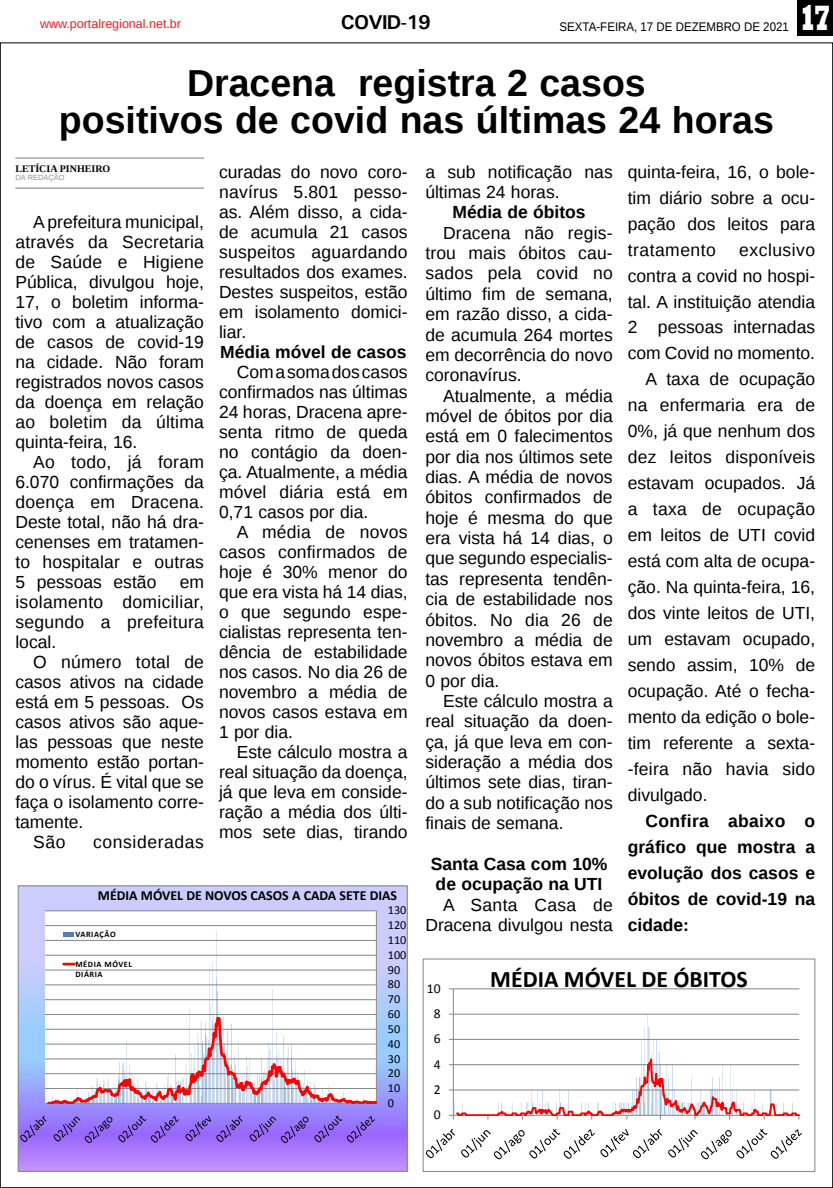
<style>
.page{position:relative;width:833px;height:1188px;background:#fff}
.page>*{position:absolute;margin:0;border:0;box-sizing:border-box;transform-origin:0 0}
.TÍTULO{font:700 37.5px "Liberation Sans";color:#000}
.t1{font:800 36.12px "Rockwell";color:#fff;scale:.7 1}
.t2{font:700 23.75px "Calibri";color:#000}
.TITULO_PG{font:700 20px "Univers";letter-spacing:-.04em;color:#000}
.MATÉRIA{font:17.5px/20px "Liberation Sans";color:#000;text-align:justify}
.MATÉRIA-2{font:700 17.5px/26px "Liberation Sans";color:#000}
.MATÉRIA-3{font:17.5px "Liberation Sans";letter-spacing:.035em;color:#000}
.t3{font:700 13.88px "Calibri";color:#000}
.t4{font:13.62px "Calibri";color:#000}
.DATA_PG{font:12.5px "Liberation Sans";color:#000;scale:.92 1}
.DATA_PG-2{font:12.5px "Liberation Sans";color:#ed1d24}
.t5{font:12.25px "Calibri";color:#000}
.CRÉDITO_NOME{font:700 10px "Liberation Serif";color:#000}
.t6{font:700 8.38px/10.2px "Calibri";letter-spacing:.06em;color:#000}
.CRÉDITO_MATÉRIA{font:7.5px "Liberation Sans";color:#939598}
</style>
<div class="page">
<div style="left:797px;top:0;width:36px;height:35px;background:#000"></div>
<hr style="left:15px;top:157px;width:189px;height:2px;background:#939598">
<hr style="left:15px;top:187px;width:189px;height:2px;background:#939598">
<svg style="left:20px;top:887px;width:385px;height:282px;background:#baabfe"></svg>
<div style="left:45px;top:910px;width:331px;height:192px;background:#fff"></div>
<hr style="left:45px;top:999px;width:331px;height:1px;background:#868686">
<hr style="left:45px;top:984px;width:331px;height:1px;background:#868686">
<hr style="left:45px;top:969px;width:331px;height:1px;background:#868686">
<hr style="left:45px;top:954px;width:331px;height:1px;background:#868686">
<hr style="left:45px;top:939px;width:331px;height:1px;background:#868686">
<hr style="left:45px;top:925px;width:331px;height:1px;background:#868686">
<hr style="left:45px;top:910px;width:331px;height:1px;background:#868686">
<svg style="left:48px;top:931px;width:328px;height:74px"></svg>
<hr style="left:376px;top:910px;width:1px;height:192px;background:#868686">
<svg style="left:20px;top:1005px;width:356px;height:137px"></svg>
<hr style="left:64px;top:932px;width:10px;height:4px;background:#4f81bd">
<svg style="left:64px;top:962px;width:10px;height:3px"></svg>
<div style="left:18px;top:885px;width:389px;height:286px;border:1px solid #868686"></div>
<hr style="left:453px;top:988px;width:346px;height:1px;background:#868686">
<hr style="left:453px;top:988px;width:1px;height:126px;background:#868686">
<svg style="left:449px;top:1013px;width:350px;height:106px"></svg>
<svg style="left:426px;top:1128px;width:29px;height:29px"></svg>
<svg style="left:461px;top:1128px;width:201px;height:30px"></svg>
<svg style="left:668px;top:1129px;width:134px;height:29px"></svg>
<div style="left:423px;top:958px;width:392px;height:213px;border:1px solid #868686"></div>
<p class="DATA_PG-2" style="left:40px;top:17px;width:143px">www.portalregional.net.br</p>
<p class="TITULO_PG" style="left:341px;top:10px;width:91px">COVID-19</p>
<p class="DATA_PG" style="left:559px;top:19px;width:251px">SEXTA-FEIRA, 17 DE DEZEMBRO DE 2021</p>
<p class="t1" style="left:799px;top:-3px;width:48px">17</p>
<p class="TÍTULO" style="left:187px;top:57px;width:460px">Dracena registra 2 casos</p>
<p class="TÍTULO" style="left:59px;top:94px;width:716px">positivos de covid nas últimas 24 horas</p>
<p class="CRÉDITO_NOME" style="left:15px;top:161px;width:96px">LETÍCIA PINHEIRO</p>
<p class="CRÉDITO_MATÉRIA" style="left:15px;top:173px;width:51px">DA REDAÇÃO</p>
<p class="MATÉRIA" style="left:15px;top:212px;width:190px;text-indent:18px">A prefeitura municipal, através da Secretaria de Saúde e Higiene Pública, divulgou hoje, 17, o boletim informa&shy;tivo com a atualização de casos de covid-19 na cidade. Não foram registrados novos casos da doença em relação ao boletim da última quinta-feira, 16.</p>
<p class="MATÉRIA" style="left:15px;top:452px;width:190px;text-indent:18px">Ao todo, já foram 6.070 confirmações da doença em Dracena.<br>Deste total, não há dra&shy;cenenses em tratamen&shy;to hospitalar e outras 5 pessoas estão</p>
<p class="MATÉRIA" style="left:219px;top:162px;width:190px">curadas do novo coro&shy;navírus 5.801 pesso&shy;as. Além disso, a cida&shy;de acumula 21 casos suspeitos aguardando resultados dos exames.<br>Destes suspeitos, estão em isolamento domici&shy;liar.</p>
<p class="MATÉRIA-2" style="left:220px;top:338px;width:188px">Média móvel de casos</p>
<p class="MATÉRIA" style="left:219px;top:362px;width:190px;text-indent:18px">Com a soma dos casos confirmados nas últimas 24 horas, Dracena apre&shy;senta ritmo de queda no contágio da doen&shy;ça. Atualmente, a média móvel diária está em 0,71 casos por dia.</p>
<p class="MATÉRIA" style="left:219px;top:522px;width:190px;text-indent:18px">A média de novos casos confirmados de hoje é 30% menor do que era vista há 14 dias, o que segundo espe&shy;cialistas representa ten&shy;dência de estabilidade nos casos. No dia 26 de novembro a média de novos casos estava em 1 por dia.</p>
<p class="MATÉRIA" style="left:219px;top:742px;width:190px;text-indent:18px">Este cálculo mostra a real situação da doença, já que leva em conside&shy;ração a média dos últi&shy;mos sete dias, tirando</p>
<p class="MATÉRIA" style="left:425px;top:162px;width:189px;line-height:20.4px">a sub notificação nas últimas 24 horas.</p>
<p class="MATÉRIA-2" style="left:452px;top:199px;width:135px">Média de óbitos</p>
<p class="MATÉRIA" style="left:425px;top:223px;width:189px;line-height:20.4px;text-indent:18px">Dracena não regis&shy;trou mais óbitos cau&shy;sados pela covid no último fim de semana, em razão disso, a cida&shy;de acumula 264 mortes em decorrência do novo coronavírus.</p>
<p class="MATÉRIA" style="left:425px;top:386px;width:189px;line-height:20.4px;text-indent:18px">Atualmente, a média móvel de óbitos por dia está em 0 falecimentos por dia nos últimos sete dias. A média de novos óbitos confirmados de hoje é mesma do que era vista há 14 dias, o que segundo especialis&shy;tas representa tendên&shy;cia de estabilidade nos óbitos. No dia 26 de novembro a média de novos óbitos estava em 0 por dia.</p>
<p class="MATÉRIA" style="left:425px;top:691px;width:189px;line-height:20.4px;text-indent:18px">Este cálculo mostra a real situação da doen&shy;ça, já que leva em con&shy;sideração a média dos últimos sete dias, tiran&shy;do a sub notificação nos finais de semana.</p>
<p class="MATÉRIA-2" style="left:431px;top:853px;width:178px;line-height:20.4px">Santa Casa com 10% de ocupação na UTI</p>
<p class="MATÉRIA" style="left:425px;top:894px;width:189px;line-height:20.4px;text-align:right">A Santa Casa de<br>Dracena divulgou nesta</p>
<p class="MATÉRIA" style="left:628px;top:159px;width:189px;line-height:26px">quinta-feira, 16, o bole&shy;tim diário sobre a ocu&shy;pação dos leitos para tratamento</p>
<p class="MATÉRIA" style="left:628px;top:237px;width:189px;line-height:26px;text-indent:111px">exclusivo contra a covid no hospi&shy;tal. A instituição atendia 2 pessoas internadas com Covid no momento.</p>
<p class="MATÉRIA" style="left:628px;top:367px;width:189px;line-height:26px;text-indent:18px">A taxa de ocupação na enfermaria era de 0%, já que nenhum dos dez leitos disponíveis estavam ocupados. Já a taxa de ocupação em leitos de UTI covid está com alta de ocupa&shy;ção. Na quinta-feira, 16, dos vinte leitos de UTI, um estavam ocupado, sendo assim, 10% de ocupação. Até o fecha&shy;mento da edição o bole&shy;tim referente a sexta--feira não havia sido divulgado.</p>
<p class="MATÉRIA-2" style="left:628px;top:807px;width:189px;text-align:justify;text-indent:18px">Confira abaixo o gráfico que mostra a evolução dos casos e óbitos de covid-19 na cidade:</p>
<p class="MATÉRIA" style="left:15px;top:572px;width:190px;text-indent:164px">em isolamento domiciliar, segundo a prefeitura local.</p>
<p class="MATÉRIA" style="left:15px;top:652px;width:190px;text-indent:18px">O número total de casos ativos na cidade está em 5 pessoas. Os casos ativos são aque&shy;las pessoas que neste momento estão portan&shy;do o vírus. É vital que se faça o isolamento corre&shy;tamente.</p>
<p class="MATÉRIA" style="left:33px;top:832px;width:34px">São</p>
<p class="MATÉRIA-3" style="left:93px;top:831px;width:112px">consideradas</p>
<p class="t3" style="left:98px;top:886px;width:301px">MÉDIA MÓVEL DE NOVOS CASOS A CADA SETE DIAS</p>
<p class="t6" style="left:75px;top:928px;width:42px">VARIAÇÃO</p>
<p class="t6" style="left:75px;top:958px;width:58px">MÉDIA MÓVEL<br>DIÁRIA</p>
<p class="t5" style="left:388px;top:902px;width:20px">130</p>
<p class="t5" style="left:388px;top:917px;width:20px">120</p>
<p class="t5" style="left:388px;top:931px;width:20px">110</p>
<p class="t5" style="left:388px;top:946px;width:20px">100</p>
<p class="t5" style="left:388px;top:961px;width:14px">90</p>
<p class="t2" style="left:490px;top:963px;width:259px">MÉDIA MÓVEL DE ÓBITOS</p>
<p class="t5" style="left:388px;top:976px;width:14px">80</p>
<p class="t4" style="left:427px;top:979px;width:15px">10</p>
<p class="t5" style="left:388px;top:991px;width:14px">70</p>
<p class="t5" style="left:388px;top:1005px;width:14px">60</p>
<p class="t5" style="left:388px;top:1020px;width:14px">50</p>
<p class="t5" style="left:388px;top:1035px;width:14px">40</p>
<p class="t5" style="left:388px;top:1050px;width:14px">30</p>
<p class="t5" style="left:388px;top:1065px;width:14px">20</p>
<p class="t5" style="left:388px;top:1079px;width:14px">10</p>
<p class="t5" style="left:388px;top:1094px;width:8px">0</p>
<p class="t4" style="left:434px;top:1004px;width:8px">8</p>
<p class="t4" style="left:434px;top:1029px;width:8px">6</p>
<p class="t4" style="left:434px;top:1055px;width:8px">4</p>
<p class="t4" style="left:434px;top:1080px;width:8px">2</p>
<p class="t4" style="left:434px;top:1105px;width:8px">0</p>
</div>
